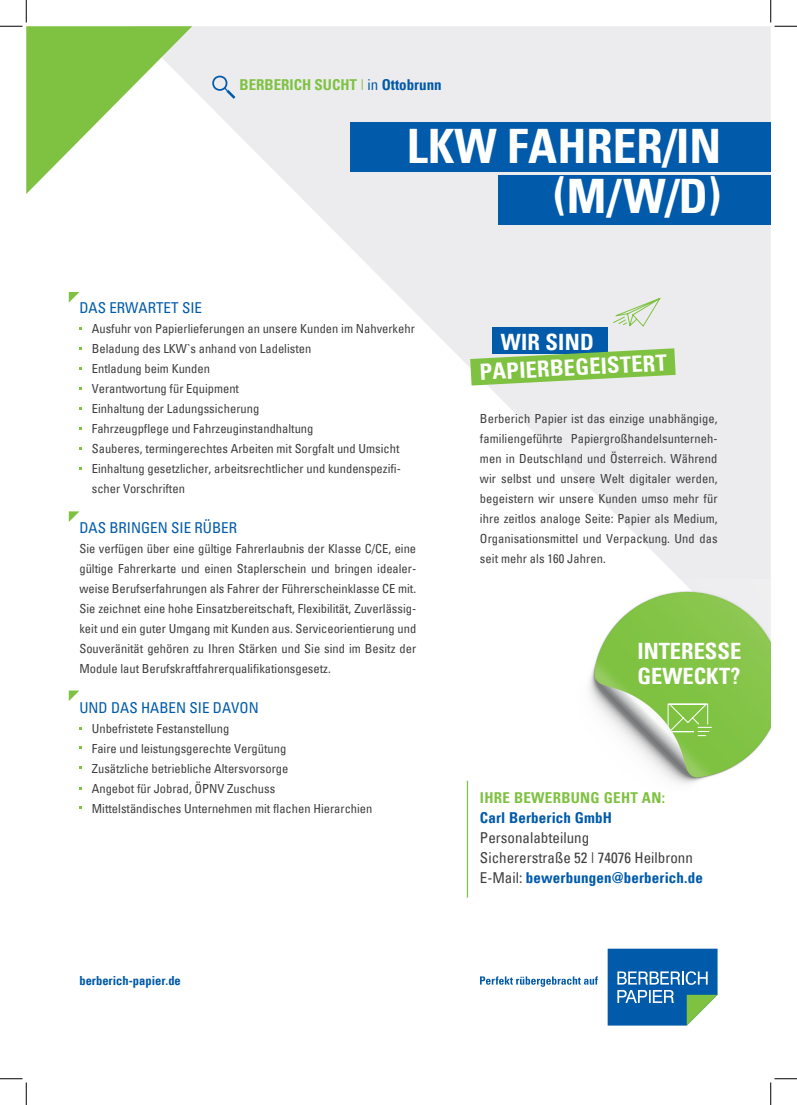
<style>
.page{position:relative;width:797px;height:1105px;background:#fff}
.page>*{position:absolute;margin:0;border:0;box-sizing:border-box;transform-origin:0 0}
.t1{font:700 condensed 47.5px "Univers";color:#fff}
.t2{font:700 condensed 22.5px/25px "Univers";color:#fff}
.t3{font:condensed 15px "Univers";color:#015aaa}
.t4{font:700 condensed 15px "Univers";letter-spacing:.01em;color:#015aaa}
.t5{font:condensed 15px/20px "Univers";color:#3e3e3f}
.t6{font:700 condensed 15px "Univers";color:#7fc241}
.t7{font:700 condensed 15px "Univers";letter-spacing:.02em;color:#7fc241}
.t8{font:condensed 12.5px/20px "Univers";color:#3e3e3f;text-align:justify}
.t9{font:700 condensed 12.5px "Univers";color:#015aaa}
.s1{font-weight:400}
.s2{font-weight:400;color:#015aaa}
.s3{color:#015aaa}
.s4{font-size:45.12px}
.s5{font-weight:400;color:#3e3e3f}
</style>
<div class="page">
<svg style="left:192px;top:26px;width:578px;height:553px;fill:#ececee"></svg>
<div style="left:492px;top:328px;width:115px;height:26px;background:#015aaa"></div>
<svg style="left:470px;top:348px;width:205px;height:38px;background:#8cc26f"></svg>
<img style="left:589px;top:579px;width:181px;height:205px">
<svg style="left:667px;top:703px;width:44px;height:33px"></svg>
<hr style="left:467px;top:781px;width:1px;height:117px;background:#7fc241">
<svg style="left:480px;top:976px;width:118px;height:11px"></svg>
<svg style="left:607px;top:949px;width:110px;height:76px;background:#2f79b1"></svg>
<svg style="left:606px;top:296px;width:56px;height:34px;background:#dee6d9"></svg>
<svg style="left:210px;top:73px;width:28px;height:29px"></svg>
<div style="left:350px;top:122px;width:420px;height:50px;background:#015aaa"></div>
<div style="left:498px;top:175px;width:272px;height:50px;background:#015aaa"></div>
<svg style="left:69px;top:292px;width:10px;height:11px"></svg>
<svg style="left:69px;top:511px;width:10px;height:11px"></svg>
<svg style="left:69px;top:690px;width:10px;height:11px"></svg>
<svg style="left:0;top:0;width:192px;height:194px"></svg>
<svg style="left:0;top:1078px;width:27px;height:27px"></svg>
<svg style="left:770px;top:0;width:27px;height:27px"></svg>
<svg style="left:770px;top:1078px;width:27px;height:27px"></svg>
<p class="t6" style="left:239px;top:79px;width:204px">BERBERICH SUCHT <span class="s1">|</span> <span class="s2">in</span> <span class="s3">Ottobrunn</span></p>
<p class="t1" style="left:407px;top:125px;width:316px">LKW FAHRER/IN</p>
<p class="t1" style="left:553px;top:175px;width:169px"><span class="s4">(</span>M/W/D<span class="s4">)</span></p>
<p class="t3" style="left:79px;top:301px;width:124px">DAS ERWARTET SIE</p>
<p class="t8" style="left:92px;top:319px;width:324px">Ausfuhr von Papierlieferungen an unsere Kunden im Nahverkehr</p>
<p class="t8" style="left:92px;top:339px;width:221px">Beladung des LKW`s anhand von Ladelisten</p>
<p class="t8" style="left:92px;top:359px;width:120px">Entladung beim Kunden</p>
<p class="t8" style="left:92px;top:379px;width:149px">Verantwortung für Equipment</p>
<p class="t8" style="left:92px;top:399px;width:169px">Einhaltung der Ladungssicherung</p>
<p class="t8" style="left:92px;top:419px;width:223px">Fahrzeugpflege und Fahrzeuginstandhaltung</p>
<p class="t8" style="left:92px;top:439px;width:309px">Sauberes, termingerechtes Arbeiten mit Sorgfalt und Umsicht</p>
<p class="t8" style="left:92px;top:459px;width:310px">Einhaltung gesetzlicher, arbeitsrechtlicher und kundenspezifi&shy;scher Vorschriften</p>
<p class="t3" style="left:79px;top:521px;width:159px">DAS BRINGEN SIE RÜBER</p>
<p class="t8" style="left:79px;top:539px;width:338px">Sie verfügen über eine gültige Fahrerlaubnis der Klasse C/CE, eine gültige Fahrerkarte und einen Staplerschein und bringen idealer&shy;weise Berufserfahrungen als Fahrer der Führerscheinklasse CE mit.<br>Sie zeichnet eine hohe Einsatzbereitschaft, Flexibilität, Zuverlässig&shy;keit und ein guter Umgang mit Kunden aus. Serviceorientierung und Souveränität gehören zu Ihren Stärken und Sie sind im Besitz der Module laut Berufskraftfahrerqualifikationsgesetz.</p>
<p class="t3" style="left:79px;top:701px;width:181px">UND DAS HABEN SIE DAVON</p>
<p class="t8" style="left:92px;top:719px;width:139px">Unbefristete Festanstellung</p>
<p class="t8" style="left:92px;top:739px;width:196px">Faire und leistungsgerechte Vergütung</p>
<p class="t8" style="left:92px;top:759px;width:198px">Zusätzliche betriebliche Altersvorsorge</p>
<p class="t8" style="left:92px;top:779px;width:185px">Angebot für Jobrad, ÖPNV Zuschuss</p>
<p class="t8" style="left:92px;top:799px;width:282px">Mittelständisches Unternehmen mit flachen Hierarchien</p>
<p class="t9" style="left:79px;top:975px;width:103px">berberich-papier.de</p>
<p class="t2" style="left:501px;top:331px;width:94px">WIR SIND</p>
<p class="t2" style="left:479px;top:361px;width:189px;rotate:-3deg">PAPIERBEGEISTERT</p>
<p class="t8" style="left:480px;top:409px;width:239px">Berberich Papier ist das einzige unabhängige, familiengeführte Papiergroßhandelsunterneh&shy;men in Deutschland und Österreich. Während wir selbst und unsere Welt digitaler werden, begeistern wir unsere Kunden umso mehr für ihre zeitlos analoge Seite: Papier als Medium, Organisationsmittel und Verpackung. Und das seit mehr als 160 Jahren.</p>
<p class="t2" style="left:637px;top:641px;width:105px">INTERESSE<br>GEWECKT?</p>
<p class="t7" style="left:480px;top:791px;width:186px">IHRE BEWERBUNG GEHT AN:</p>
<p class="t4" style="left:480px;top:811px;width:133px">Carl Berberich GmbH</p>
<p class="t5" style="left:480px;top:828px;width:214px">Personalabteilung<br>Sichererstraße 52 | 74076 Heilbronn</p>
<p class="t4" style="left:480px;top:871px;width:224px"><span class="s5">E-Mail:</span> bewerbungen@berberich.de</p>
</div>
